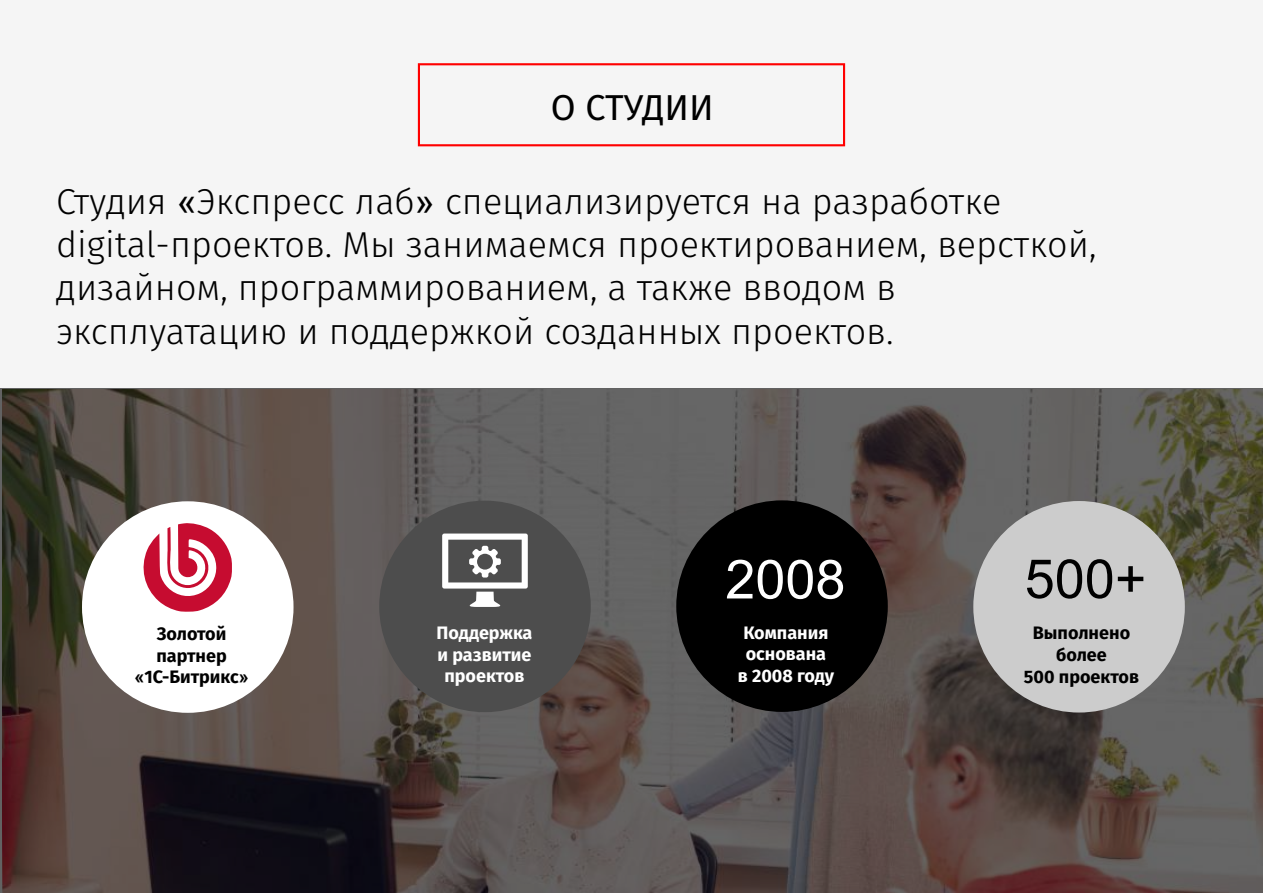
<style>
.page{position:relative;width:1263px;height:893px;background:#f5f5f5}
.page>*{position:absolute;margin:0;border:0;box-sizing:border-box;transform-origin:0 0}
.t1{font:54px "Arial";color:#fff}
.t2{font:54px "Arial";color:#000}
.t3{font:300 36px/43.2px "Fira Sans";color:#000}
.t4{font:36px "Fira Sans";color:#000}
.t5{font:700 18px/21.6px "Fira Sans";color:#000;text-align:center}
.t6{font:700 18px/21.6px "Fira Sans";color:#fff;text-align:center}
.s1{font-family:"Arial";font-weight:400}
.s2{font-family:"Arial"}
</style>
<div class="page">
<div style="left:0;top:389px;width:1263px;height:504px;background:#000;opacity:.6"></div>
<div style="left:82px;top:501px;width:211px;height:212px;background:#fff;border-radius:50%"></div>
<div style="left:676px;top:500px;width:212px;height:212px;background:#000;border-radius:50%"></div>
<div style="left:973px;top:501px;width:212px;height:211px;background:#ccc;border-radius:50%"></div>
<div style="left:379px;top:501px;width:212px;height:211px;background:#4d4d4d;border-radius:50%"></div>
<svg style="left:442px;top:534px;width:86px;height:73px"></svg>
<svg style="left:143px;top:523px;width:89px;height:89px"></svg>
<div style="left:418px;top:63px;width:427px;height:83px;border:2px solid #f00"></div>
<p class="t4" style="left:551px;top:86px;width:164px">О СТУДИИ</p>
<p class="t3" style="left:56px;top:180px;width:1042px">Студия <span class="s1">«</span>Экспресс лаб<span class="s1">»</span> специализируется на разработке digital-проектов. Мы занимаемся проектированием, версткой, дизайном, программированием, а также вводом в эксплуатацию и поддержкой созданных проектов.</p>
<h1 class="t1" style="left:725px;top:559px;width:122px">2008</h1>
<p class="t5" style="left:134px;top:623px;width:116px">Золотой партнер <span class="s2">«</span>1С-Битрикс<span class="s2">»</span></p>
<p class="t6" style="left:738px;top:622px;width:98px">Компания основана<br>в 2008 году</p>
<p class="t6" style="left:436px;top:622px;width:98px">Поддержка и развитие проектов</p>
<h1 class="t2" style="left:1025px;top:559px;width:123px">500+</h1>
<p class="t5" style="left:1024px;top:622px;width:117px">Выполнено более<br>500 проектов</p>
</div>
